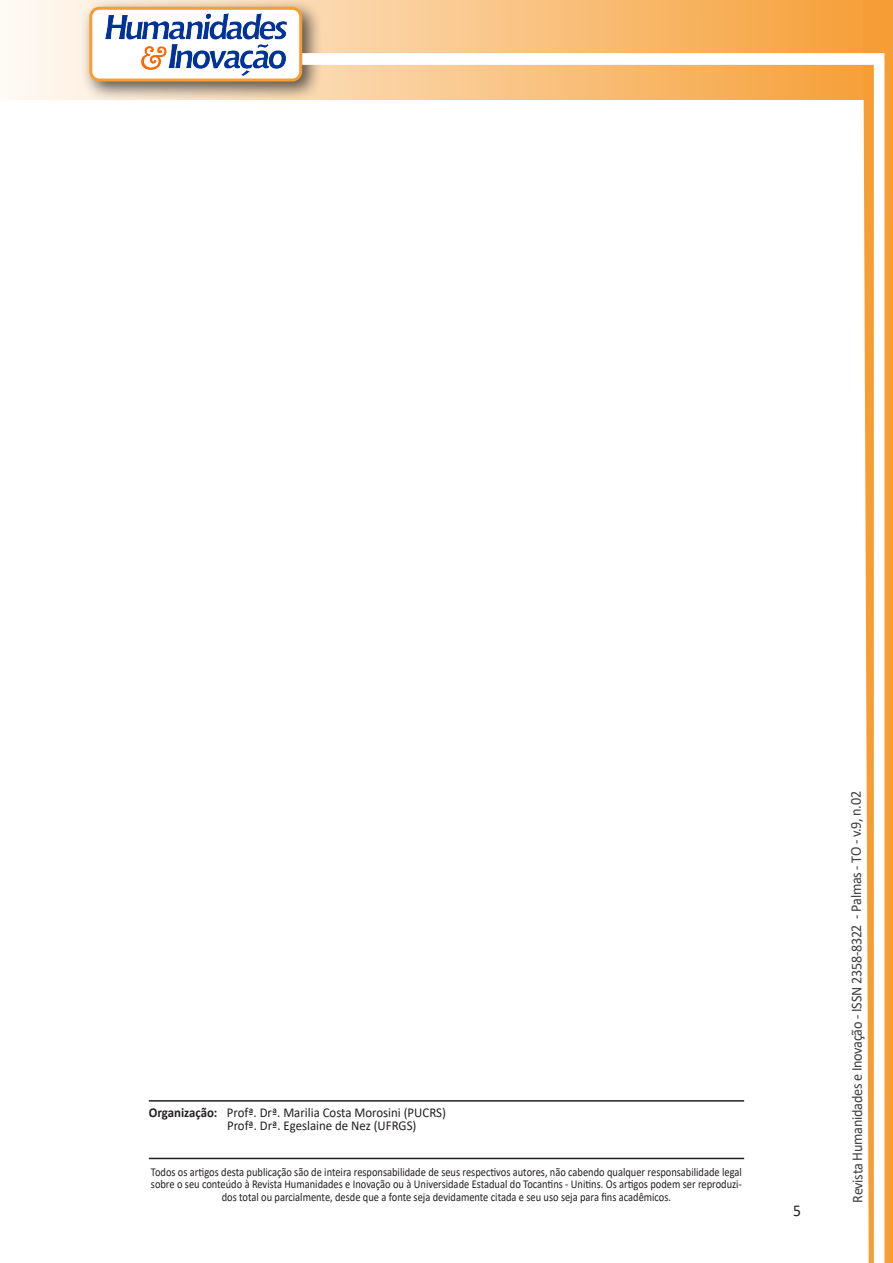
<style>
.page{position:relative;width:893px;height:1263px;background:#fff}
.page>*{position:absolute;margin:0;border:0;box-sizing:border-box;transform-origin:0 0}
.t1{font:16.5px "Calibri";color:#231f20;scale:.95 1}
.t2{font:15px "Calibri";letter-spacing:-.025em;color:#3e3e3f;scale:.95 1}
.t3{font:13.5px "Calibri";color:#231f20;scale:.95 1}
.t4{font:12px/12.8px "Calibri";color:#231f20;text-align:center;scale:.87 1}
.s1{font-weight:700}
</style>
<div class="page">
<svg style="left:5px;top:0;width:858px;height:100px;background:#f9c484"></svg>
<div style="left:81px;top:0;width:241px;height:102px;background:#231f20;opacity:.75"></div>
<div style="left:91px;top:8px;width:210px;height:72px;background:#fff;border-radius:9px"></div>
<div style="left:89px;top:7px;width:213px;height:75px;border:3px solid #f69e34;border-radius:9px"></div>
<div style="left:302px;top:53px;width:582px;height:12px;background:#fff;border:2px solid #fff"></div>
<svg style="left:863px;top:0;width:30px;height:1263px"></svg>
<img style="left:105px;top:13px;width:181px;height:62px">
<hr style="left:149px;top:1100px;width:595px;height:1px;background:#231f20">
<hr style="left:149px;top:1158px;width:595px;height:1px;background:#231f20">
<p class="t3" style="left:149px;top:1103px;width:314px"><span class="s1">Organização:</span> Profª. Drª. Marilia Costa Morosini (PUCRS)</p>
<p class="t3" style="left:227px;top:1116px;width:201px">Profª. Drª. Egeslaine de Nez (UFRGS)</p>
<p class="t4" style="left:151px;top:1165px;width:681px">Todos os artigos desta publicação são de inteira responsabilidade de seus respectivos autores, não cabendo qualquer responsabilidade legal sobre o seu conteúdo à Revista Humanidades e Inovação ou à Universidade Estadual do Tocantins - Unitins. Os artigos podem ser reproduzi&shy;dos total ou parcialmente, desde que a fonte seja devidamente citada e seu uso seja para fins acadêmicos.</p>
<h1 class="t1" style="left:793px;top:1199px;width:10px">5</h1>
<p class="t2" style="left:846px;top:1203px;width:435px;rotate:-90deg">Revista Humanidades e Inovação - ISSN 2358-8322 - Palmas - TO - v.9, n.02</p>
</div>
